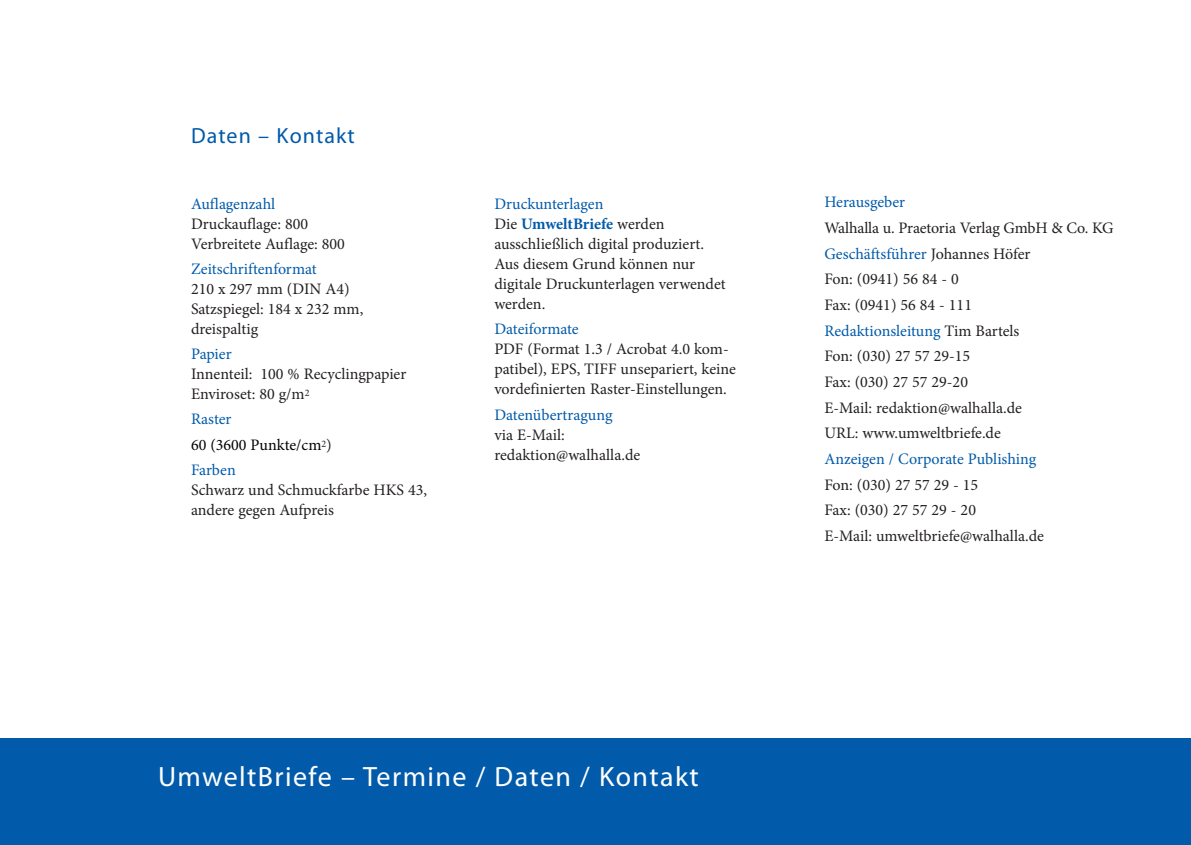
<style>
.page{position:relative;width:1191px;height:845px;background:#fff}
.page>*{position:absolute;margin:0;border:0;box-sizing:border-box;transform-origin:0 0}
.t1{font:28px "Myriad Pro";letter-spacing:.05em;color:#fff}
.t2{font:22px "Myriad Pro";letter-spacing:.05em;color:#015aaa}
.t3{font:16px/20px "Minion Pro";color:#231f20}
.t4{font:16px "Minion Pro";color:#015aaa}
.t5{font:16px/25.2px "Minion Pro";color:#010201}
.s1{color:#015aaa}
.s2{color:#231f20}
.s3{font-weight:700;color:#015aaa}
</style>
<div class="page">
<div style="left:0;top:739px;width:1191px;height:106px;background:#015aaa"></div>
<h2 class="t2" style="left:191px;top:122px;width:165px">Daten – Kontakt</h2>
<p class="t4" style="left:191px;top:193px;width:86px">Auflagenzahl</p>
<p class="t3" style="left:191px;top:214px;width:155px">Druckauflage: 800<br>Verbreitete Auflage: 800</p>
<p class="t4" style="left:191px;top:258px;width:127px">Zeitschriftenformat</p>
<p class="t3" style="left:191px;top:279px;width:174px">210 x 297 mm (DIN A4)<br>Satzspiegel: 184 x 232 mm, dreispaltig</p>
<p class="t4" style="left:191px;top:343px;width:42px">Papier</p>
<p class="t3" style="left:191px;top:364px;width:217px">Innenteil: 100 % Recyclingpapier<br>Enviroset: 80 g/m<sup>2</sup></p>
<p class="t5" style="left:191px;top:406px;width:142px"><span class="s1">Raster<br></span>60 (3600 Punkte/cm<sup>2</sup><span class="s2">)<br></span><span class="s1">Farben</span></p>
<p class="t3" style="left:191px;top:479px;width:238px">Schwarz und Schmuckfarbe HKS 43, andere gegen Aufpreis</p>
<p class="t3" style="left:494px;top:194px;width:233px"><span class="s1">Druckunterlagen<br></span>Die <span class="s3">UmweltBriefe</span> werden ausschließlich digital produziert.<br>Aus diesem Grund können nur digitale Druckunterlagen verwendet werden.</p>
<p class="t4" style="left:494px;top:318px;width:86px">Dateiformate</p>
<p class="t3" style="left:494px;top:339px;width:243px">PDF (Format 1.3 / Acrobat 4.0 kom&shy;patibel), EPS, TIFF unsepariert, keine vordefinierten Raster-Einstellungen.</p>
<p class="t4" style="left:494px;top:404px;width:120px">Datenübertragung</p>
<p class="t3" style="left:494px;top:425px;width:147px">via E-Mail: redaktion@walhalla.de</p>
<p class="t4" style="left:824px;top:191px;width:82px">Herausgeber</p>
<p class="t3" style="left:824px;top:215px;width:291px;line-height:25.6px">Walhalla u. Praetoria Verlag GmbH &amp; Co. KG<br><span class="s1">Geschäftsführer</span> Johannes Höfer<br>Fon: (0941) 56 84 - 0<br>Fax: (0941) 56 84 - 111<br><span class="s1">Redaktionsleitung</span> Tim Bartels<br>Fon: (030) 27 57 29-15<br>Fax: (030) 27 57 29-20<br>E-Mail: redaktion@walhalla.de<br>URL: www.umweltbriefe.de</p>
<p class="t4" style="left:824px;top:448px;width:213px">Anzeigen / Corporate Publishing</p>
<p class="t3" style="left:824px;top:472px;width:221px;line-height:25.6px">Fon: (030) 27 57 29 - 15<br>Fax: (030) 27 57 29 - 20<br>E-Mail: umweltbriefe@walhalla.de</p>
<h1 class="t1" style="left:158px;top:759px;width:542px">UmweltBriefe – Termine / Daten / Kontakt</h1>
</div>
